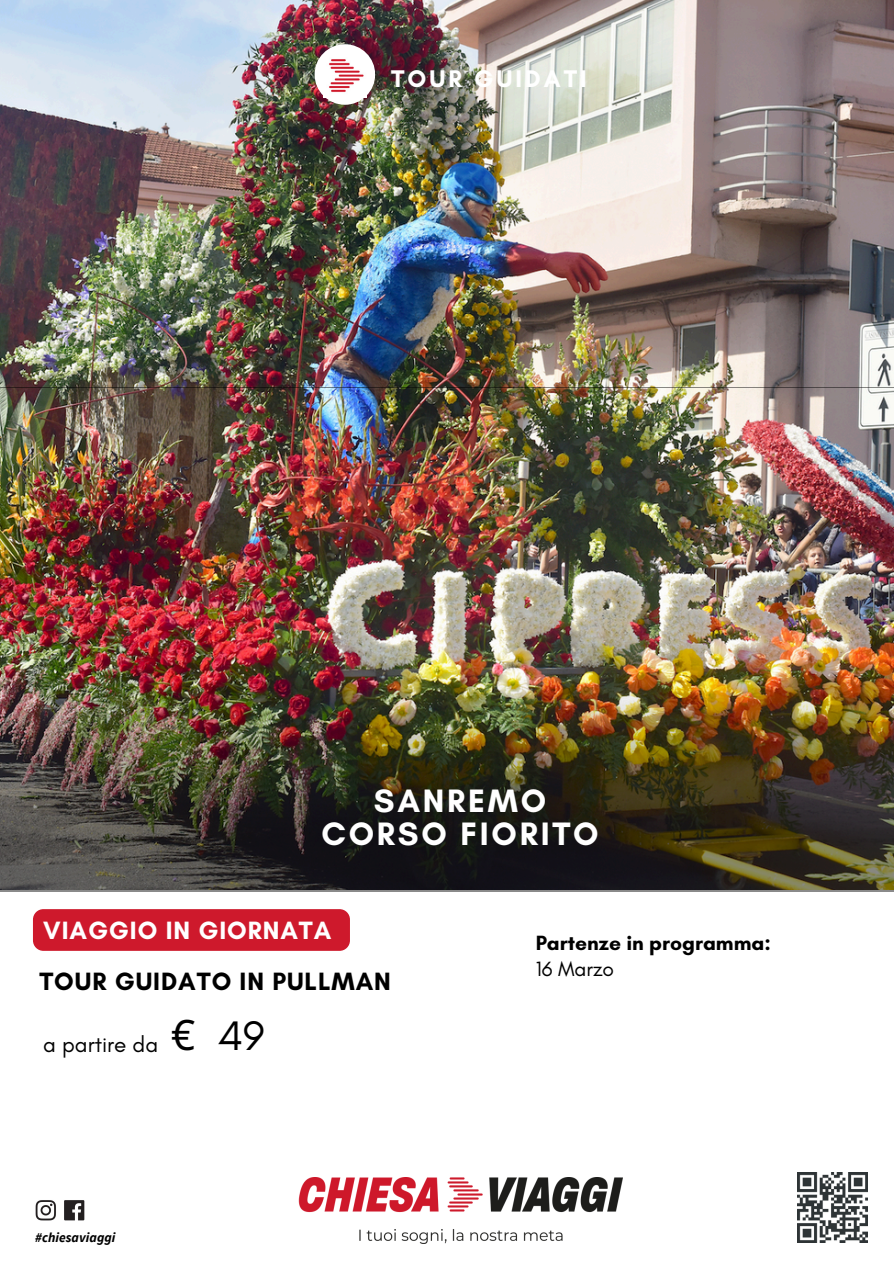
<style>
.page{position:relative;width:894px;height:1264px;background:#fff}
.page>*{position:absolute;margin:0;border:0;box-sizing:border-box;transform-origin:0 0}
.t1{font:42px "Glacial Indifference";color:#000}
.t2{font:700 33px/32.7px "Glacial Indifference";letter-spacing:.085em;color:#fff;text-align:center}
.t3{font:700 25.5px "Glacial Indifference";letter-spacing:.035em;color:#000}
.t4{font:700 25.5px "Glacial Indifference";letter-spacing:.035em;color:#fff}
.t5{font:700 24.6px "Glacial Indifference";letter-spacing:.125em;color:#fff}
.t6{font:22.5px "Glacial Indifference";color:#000}
.t7{font:700 21px "Glacial Indifference";color:#000}
.t8{font:21px "Glacial Indifference";color:#000}
.t9{font:italic 700 13.5px "Source Sans Pro";letter-spacing:.005em;color:#000}
.s1{font-family:"Noto Sans"}
</style>
<div class="page">
<img style="left:0;top:0;width:893px;height:387px">
<img style="left:0;top:387px;width:893px;height:504px">
<div style="left:314px;top:44px;width:61px;height:61px;background:#fff;border-radius:50%"></div>
<img style="left:329px;top:59px;width:35px;height:33px">
<img style="left:298px;top:1177px;width:324px;height:65px">
<img style="left:797px;top:1172px;width:70px;height:70px">
<img style="left:35px;top:1200px;width:50px;height:21px">
<div style="left:33px;top:909px;width:317px;height:41px;background:#ce192c;border-radius:10px"></div>
<p class="t5" style="left:391px;top:63px;width:197px">TOUR GUIDATI</p>
<p class="t2" style="left:321px;top:784px;width:278px">SANREMO<br>CORSO FIORITO</p>
<h3 class="t4" style="left:43px;top:914px;width:290px">VIAGGIO IN GIORNATA</h3>
<p class="t3" style="left:39px;top:965px;width:353px">TOUR GUIDATO IN PULLMAN</p>
<p class="t6" style="left:43px;top:1030px;width:117px">a partire da</p>
<h4 class="t1" style="left:171px;top:1010px;width:95px"><span class="s1">€</span> 49</h4>
<h2 class="t9" style="left:35px;top:1228px;width:82px">#chiesaviaggi</h2>
<h3 class="t7" style="left:535px;top:929px;width:236px">Partenze in programma:</h3>
<h3 class="t8" style="left:535px;top:955px;width:80px">16 Marzo</h3>
</div>
